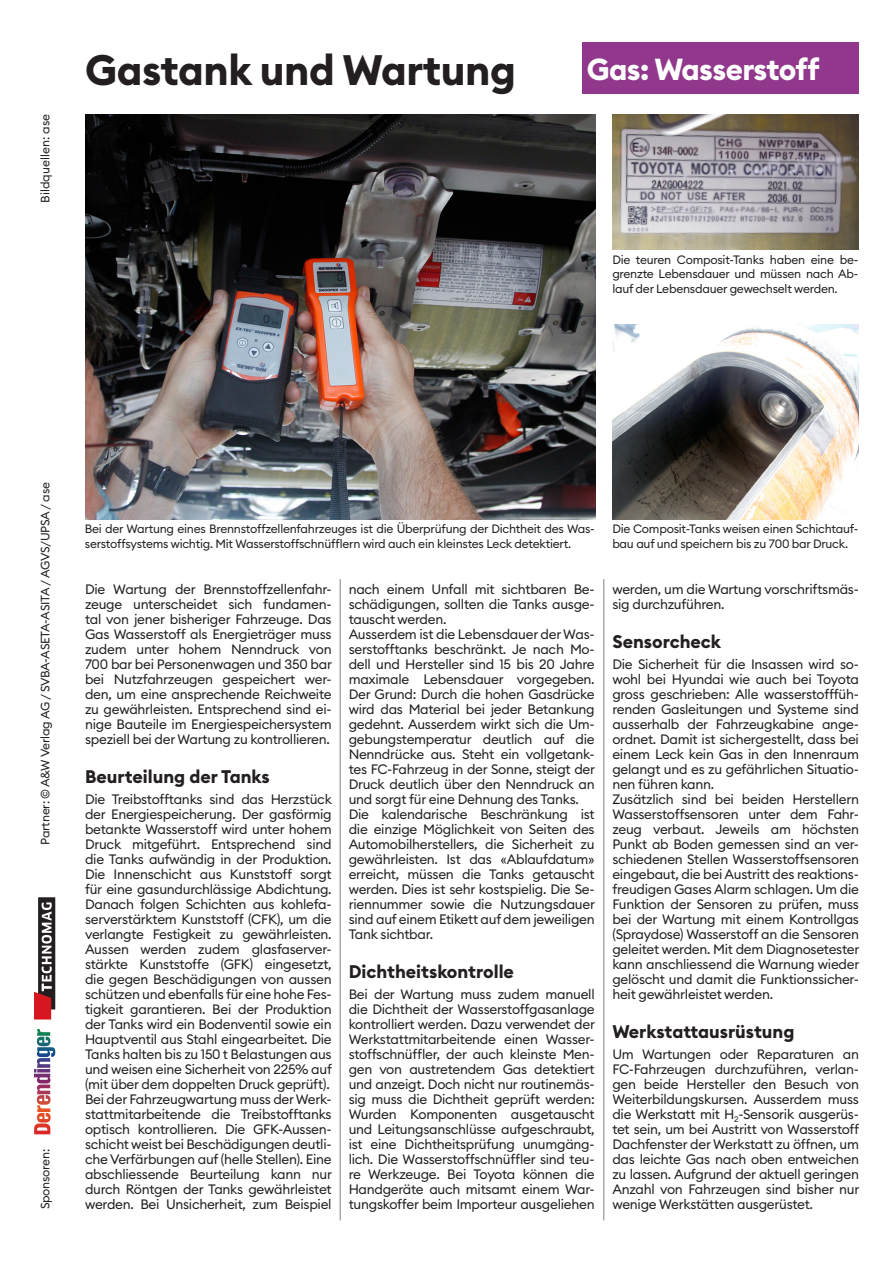
<style>
.page{position:relative;width:893px;height:1263px;background:#fff}
.page>*{position:absolute;margin:0;border:0;box-sizing:border-box;transform-origin:0 0}
.t1{font:700 42px "Euclid Circular B";letter-spacing:-.01em;color:#231f20}
.Kapitel-oben_rechts{font:700 30px "Euclid Circular B";letter-spacing:-.02em;color:#fff}
.Projektschrift_Unter{font:700 18px "Euclid Circular B";color:#231f20}
.Text{font:13.5px/15px "Euclid Circular B";letter-spacing:-.02em;color:#231f20;text-align:justify}
.Bildlegende__Bildbes{font:12px/14.4px "Euclid Circular B";letter-spacing:-.02em;color:#231f20}
.Quellen{font:12px "Euclid Circular B";color:#231f20}
</style>
<div class="page">
<hr style="left:603px;top:579px;width:1px;height:641px;background:#808285">
<hr style="left:340px;top:579px;width:1px;height:641px;background:#808285">
<div style="left:38px;top:897px;width:17px;height:112px;background:#231f20"></div>
<svg style="left:34px;top:902px;width:18px;height:117px"></svg>
<svg style="left:37px;top:1029px;width:13px;height:17px"></svg>
<div style="left:583px;top:43px;width:276px;height:51px;background:#91388c"></div>
<img style="left:85px;top:114px;width:510px;height:405px">
<img style="left:612px;top:114px;width:247px;height:135px">
<img style="left:612px;top:324px;width:247px;height:195px">
<p class="Quellen" style="left:37px;top:203px;width:90px;rotate:-90deg">Bildquellen: ase</p>
<p class="t1" style="left:85px;top:43px;width:432px">Gastank und Wartung</p>
<p class="Kapitel-oben_rechts" style="left:587px;top:50px;width:234px">Gas: Wasserstoff</p>
<p class="Bildlegende__Bildbes" style="left:612px;top:252px;width:248px;text-align:justify">Die teuren Composit-Tanks haben eine be&shy;grenzte Lebensdauer und müssen nach Ab&shy;lauf der Lebensdauer gewechselt werden.</p>
<p class="Bildlegende__Bildbes" style="left:38px;top:844px;width:364px;rotate:-90deg">Partner: © A&amp;W Verlag AG / SVBA-ASETA-ASITA / AGVS/UPSA / ase</p>
<p class="Bildlegende__Bildbes" style="left:38px;top:1209px;width:62px;rotate:-90deg">Sponsoren:</p>
<p class="Bildlegende__Bildbes" style="left:85px;top:522px;width:512px">Bei der Wartung eines Brennstoffzellenfahrzeuges ist die Überprüfung der Dichtheit des Was&shy;serstoffsystems wichtig. Mit Wasserstoffschnüfflern wird auch ein kleinstes Leck detektiert.</p>
<p class="Text" style="left:85px;top:582px;width:248px">Die Wartung der Brennstoffzellenfahr&shy;zeuge unterscheidet sich fundamen&shy;tal von jener bisheriger Fahrzeuge. Das Gas Wasserstoff als Energieträger muss zudem unter hohem Nenndruck von 700 bar bei Personenwagen und 350 bar bei Nutzfahrzeugen gespeichert wer&shy;den, um eine ansprechende Reichweite zu gewährleisten. Entsprechend sind ei&shy;nige Bauteile im Energiespeichersystem speziell bei der Wartung zu kontrollieren.</p>
<p class="Projektschrift_Unter" style="left:85px;top:765px;width:186px">Beurteilung der Tanks</p>
<p class="Text" style="left:85px;top:792px;width:248px">Die Treibstofftanks sind das Herzstück der Energiespeicherung. Der gasförmig betankte Wasserstoff wird unter hohem Druck mitgeführt. Entsprechend sind die Tanks aufwändig in der Produktion.<br>Die Innenschicht aus Kunststoff sorgt für eine gasundurchlässige Abdichtung.<br>Danach folgen Schichten aus kohlefa&shy;serverstärktem Kunststoff (CFK), um die verlangte Festigkeit zu gewährleisten.<br>Aussen werden zudem glasfaserver&shy;stärkte Kunststoffe (GFK) eingesetzt, die gegen Beschädigungen von aussen schützen und ebenfalls für eine hohe Fes&shy;tigkeit garantieren. Bei der Produktion der Tanks wird ein Bodenventil sowie ein Hauptventil aus Stahl eingearbeitet. Die Tanks halten bis zu 150 t Belastungen aus und weisen eine Sicherheit von 225% auf (mit über dem doppelten Druck geprüft).</p>
<p class="Text" style="left:85px;top:1092px;width:248px">Bei der Fahrzeugwartung muss der Werk&shy;stattmitarbeitende die Treibstofftanks optisch kontrollieren. Die GFK-Aussen&shy;schicht weist bei Beschädigungen deutli&shy;che Verfärbungen auf (helle Stellen). Eine abschliessende Beurteilung kann nur durch Röntgen der Tanks gewährleistet werden. Bei Unsicherheit, zum Beispiel</p>
<p class="Text" style="left:349px;top:582px;width:248px">nach einem Unfall mit sichtbaren Be&shy;schädigungen, sollten die Tanks ausge&shy;tauscht werden.</p>
<p class="Text" style="left:349px;top:627px;width:248px">Ausserdem ist die Lebensdauer der Was&shy;serstofftanks beschränkt. Je nach Mo&shy;dell und Hersteller sind 15 bis 20 Jahre maximale Lebensdauer vorgegeben.<br>Der Grund: Durch die hohen Gasdrücke wird das Material bei jeder Betankung gedehnt. Ausserdem wirkt sich die Um&shy;gebungstemperatur deutlich auf die Nenndrücke aus. Steht ein vollgetank&shy;tes FC-Fahrzeug in der Sonne, steigt der Druck deutlich über den Nenndruck an und sorgt für eine Dehnung des Tanks.</p>
<p class="Text" style="left:349px;top:807px;width:248px">Die kalendarische Beschränkung ist die einzige Möglichkeit von Seiten des Automobilherstellers, die Sicherheit zu gewährleisten. Ist das «Ablaufdatum» erreicht, müssen die Tanks getauscht werden. Dies ist sehr kostspielig. Die Se&shy;riennummer sowie die Nutzungsdauer sind auf einem Etikett auf dem jeweiligen Tank sichtbar.</p>
<p class="Projektschrift_Unter" style="left:349px;top:960px;width:167px">Dichtheitskontrolle</p>
<p class="Text" style="left:349px;top:987px;width:248px">Bei der Wartung muss zudem manuell die Dichtheit der Wasserstoffgasanlage kontrolliert werden. Dazu verwendet der Werkstattmitarbeitende einen Wasser&shy;stoffschnüffler, der auch kleinste Men&shy;gen von austretendem Gas detektiert und anzeigt. Doch nicht nur routinemäs&shy;sig muss die Dichtheit geprüft werden:<br>Wurden Komponenten ausgetauscht und Leitungsanschlüsse aufgeschraubt, ist eine Dichtheitsprüfung unumgäng&shy;lich. Die Wasserstoffschnüffler sind teu&shy;re Werkzeuge. Bei Toyota können die Handgeräte auch mitsamt einem War&shy;tungskoffer beim Importeur ausgeliehen</p>
<p class="Bildlegende__Bildbes" style="left:612px;top:522px;width:248px">Die Composit-Tanks weisen einen Schichtauf&shy;bau auf und speichern bis zu 700 bar Druck.</p>
<p class="Text" style="left:612px;top:582px;width:248px">werden, um die Wartung vorschriftsmäs&shy;sig durchzuführen.</p>
<p class="Projektschrift_Unter" style="left:612px;top:630px;width:110px">Sensorcheck</p>
<p class="Text" style="left:612px;top:657px;width:248px">Die Sicherheit für die Insassen wird so&shy;wohl bei Hyundai wie auch bei Toyota gross geschrieben: Alle wasserstofffüh&shy;renden Gasleitungen und Systeme sind ausserhalb der Fahrzeugkabine ange&shy;ordnet. Damit ist sichergestellt, dass bei einem Leck kein Gas in den Innenraum gelangt und es zu gefährlichen Situatio&shy;nen führen kann.</p>
<p class="Text" style="left:612px;top:792px;width:248px">Zusätzlich sind bei beiden Herstellern Wasserstoffsensoren unter dem Fahr&shy;zeug verbaut. Jeweils am höchsten Punkt ab Boden gemessen sind an ver&shy;schiedenen Stellen Wasserstoffsensoren eingebaut, die bei Austritt des reaktions&shy;freudigen Gases Alarm schlagen. Um die Funktion der Sensoren zu prüfen, muss bei der Wartung mit einem Kontrollgas (Spraydose) Wasserstoff an die Sensoren geleitet werden. Mit dem Diagnosetester kann anschliessend die Warnung wieder gelöscht und damit die Funktionssicher&shy;heit gewährleistet werden.</p>
<p class="Projektschrift_Unter" style="left:612px;top:1020px;width:184px">Werkstattausrüstung</p>
<p class="Text" style="left:612px;top:1047px;width:248px">Um Wartungen oder Reparaturen an FC-Fahrzeugen durchzuführen, verlan&shy;gen beide Hersteller den Besuch von Weiterbildungskursen. Ausserdem muss die Werkstatt mit H<sub>2</sub>-Sensorik ausgerüs&shy;tet sein, um bei Austritt von Wasserstoff Dachfenster der Werkstatt zu öffnen, um das leichte Gas nach oben entweichen zu lassen. Aufgrund der aktuell geringen Anzahl von Fahrzeugen sind bisher nur wenige Werkstätten ausgerüstet.</p>
</div>
